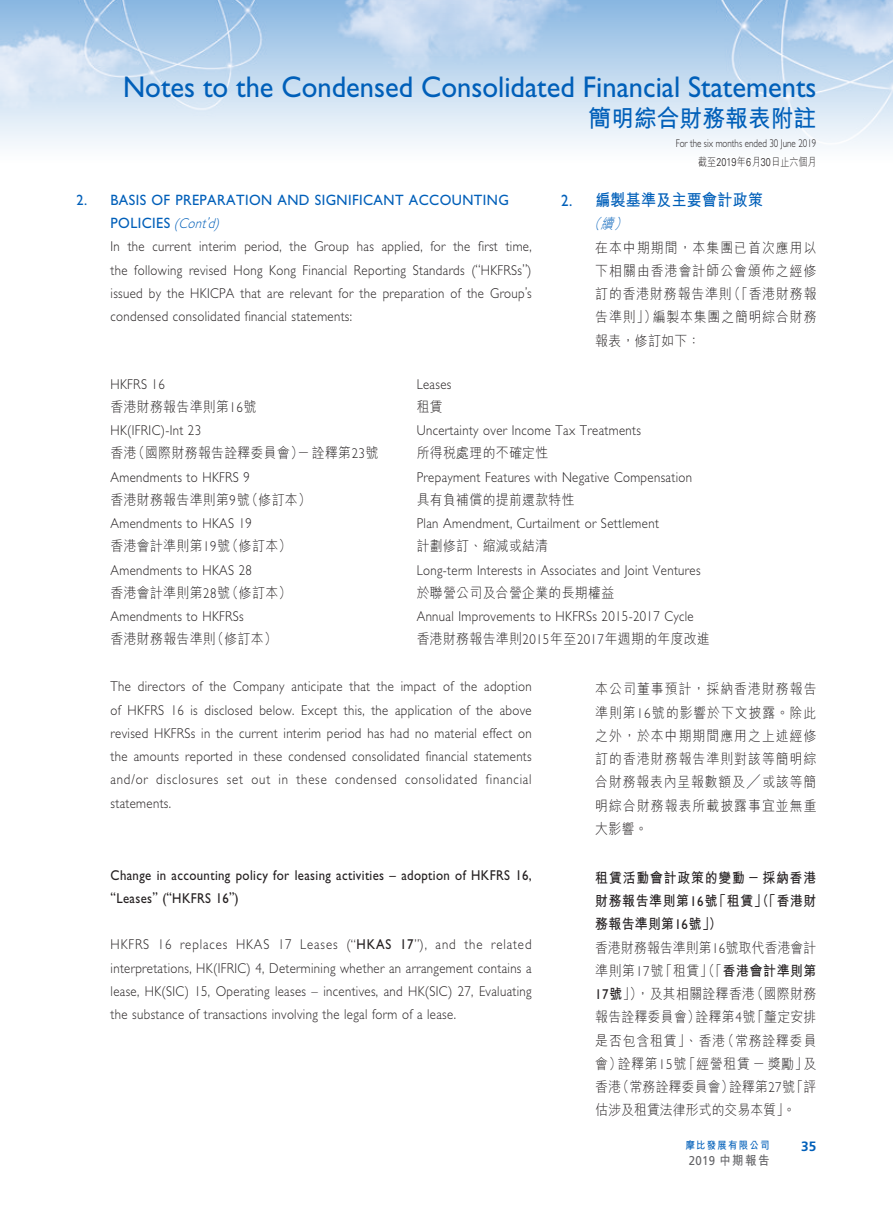
<style>
.page{position:relative;width:893px;height:1212px;background:#fff}
.page>*{position:absolute;margin:0;border:0;box-sizing:border-box;transform-origin:0 0}
.t1{font:30px "Gill Sans Std";color:#005fb9;scale:.95 1}
.t2{font:700 24px "M Hei HK";color:#005fb9;scale:.95 1}
.t3{font:700 16.5px "M Hei HK";letter-spacing:.03em;color:#005fb9;scale:.9 1}
.t4{font:15px/23.2px "Gill Sans Std";letter-spacing:.03em;color:#005fb9;scale:.95 1}
.t5{font:300 14.25px/23.2px "Gill Sans Std";letter-spacing:.03em;color:#231f20;text-align:justify;scale:.9 1}
.t6{font:300 14.25px/23.2px "M Hei HK";letter-spacing:.03em;color:#231f20;text-align:justify;scale:.9 1}
.t7{font:14.25px/23.2px "Gill Sans Std";letter-spacing:.03em;color:#231f20;scale:.9 1}
.t8{font:italic 300 14.25px "M Hei HK";color:#005fb9;scale:.9 1}
.t9{font:700 13.5px "Frutiger LT Std";color:#005fb9}
.t10{font:12.75px "Frutiger LT Std";color:#636366;scale:.9 1}
.t11{font:300 11.25px "Gill Sans Std";color:#231f20;scale:.8 1}
.t12{font:300 11.25px "M Hei HK";color:#231f20;scale:.8 1}
.t13{font:700 10.5px "M Hei HK";letter-spacing:.13em;color:#005fb9;scale:.9 1}
.s1{font-family:"Univers LT Std"}
.s2{font-weight:300;font-style:italic;font-size:14.25px}
.s3{font-family:"Gill Sans Std";font-weight:400}
.s4{font-family:"Gill Sans Std"}
.s5{font-weight:700}
.s6{font-weight:400}
.s7{font-family:"M Hei HK";font-weight:700}
</style>
<div class="page">
<img style="left:0;top:0;width:893px;height:147px">
<h1 class="t1" style="left:123px;top:70px;width:731px">Notes to the Condensed Consolidated Financial Statements</h1>
<h2 class="t2" style="left:588px;top:101px;width:241px">簡明綜合財務報表附註</h2>
<p class="t11" style="left:676px;top:137px;width:177px">For the six months ended 30 June 2019</p>
<p class="t12" style="left:698px;top:156px;width:149px">截至<span class="s1">2019</span>年<span class="s1">6</span>月<span class="s1">30</span>日止六個月</p>
<p class="t4" style="left:111px;top:188px;width:421px;text-indent:-34px">2. BASIS OF PREPARATION AND SIGNIFICANT ACCOUNTING<br>PO L I C I ES <span class="s2">(Cont’d)</span></p>
<p class="t5" style="left:111px;top:235px;width:469px">In the current interim period, the Group has applied, for the first time, the following revised Hong Kong Financial Reporting Standards (“HKFRSs”) issued by the HKICPA that are relevant for the preparation of the Group’s condensed consolidated financial statements:</p>
<p class="t3" style="left:561px;top:188px;width:225px"><span class="s3">2.</span> 編製基準及主要會計政策</p>
<p class="t8" style="left:587px;top:217px;width:49px">（續）</p>
<p class="t6" style="left:595px;top:236px;width:247px">在本中期期間，本集團已首次應用以下相關由香港會計師公會頒佈之經修訂的香港財務報告準則（「香港財務報告準則」）編製本集團之簡明綜合財務報表，修訂如下：</p>
<p class="t5" style="left:111px;top:372px;width:62px">HKFRS 16</p>
<p class="t5" style="left:417px;top:372px;width:40px">Leases</p>
<p class="t6" style="left:111px;top:395px;width:164px">香港財務報告準則第<span class="s4">16</span>號</p>
<p class="t6" style="left:417px;top:395px;width:30px">租賃</p>
<p class="t5" style="left:111px;top:419px;width:102px">HK(IFRIC)-Int 23</p>
<p class="t5" style="left:417px;top:419px;width:251px">Uncertainty over Income Tax Treatments</p>
<p class="t6" style="left:111px;top:441px;width:300px">香港（國際財務報告詮釋委員會）－詮釋第<span class="s4">23</span>號</p>
<p class="t6" style="left:417px;top:441px;width:148px">所得稅處理的不確定性</p>
<p class="t5" style="left:111px;top:465px;width:156px">Amendments to HKFRS 9</p>
<p class="t5" style="left:417px;top:465px;width:307px">Prepayment Features with Negative Compensation</p>
<p class="t6" style="left:111px;top:488px;width:224px">香港財務報告準則第<span class="s4">9</span>號（修訂本）</p>
<p class="t6" style="left:417px;top:488px;width:177px">具有負補償的提前還款特性</p>
<p class="t5" style="left:111px;top:512px;width:159px">Amendments to HKAS 19</p>
<p class="t5" style="left:417px;top:512px;width:271px">Plan Amendment, Curtailment or Settlement</p>
<p class="t6" style="left:111px;top:534px;width:202px">香港會計準則第<span class="s4">19</span>號（修訂本）</p>
<p class="t6" style="left:417px;top:534px;width:148px">計劃修訂、縮減或結清</p>
<p class="t5" style="left:111px;top:558px;width:159px">Amendments to HKAS 28</p>
<p class="t5" style="left:417px;top:558px;width:317px">Long-term Interests in Associates and Joint Ventures</p>
<p class="t6" style="left:111px;top:581px;width:202px">香港會計準則第<span class="s4">28</span>號（修訂本）</p>
<p class="t6" style="left:417px;top:581px;width:221px">於聯營公司及合營企業的長期權益</p>
<p class="t5" style="left:111px;top:605px;width:149px">Amendments to HKFRSs</p>
<p class="t5" style="left:417px;top:605px;width:309px">Annual Improvements to HKFRSs 2015-2017 Cycle</p>
<p class="t6" style="left:111px;top:627px;width:186px">香港財務報告準則（修訂本）</p>
<p class="t6" style="left:417px;top:627px;width:327px">香港財務報告準則<span class="s4">2015</span>年至<span class="s4">2017</span>年週期的年度改進</p>
<p class="t5" style="left:111px;top:675px;width:469px">The directors of the Company anticipate that the impact of the adoption of HKFRS 16 is disclosed below. Except this, the application of the above revised HKFRSs in the current interim period has had no material effect on the amounts reported in these condensed consolidated financial statements and/or disclosures set out in these condensed consolidated financial statements.</p>
<p class="t6" style="left:595px;top:677px;width:247px">本公司董事預計，採納香港財務報告準則第<span class="s4">16</span>號的影響於下文披露。除此之外，於本中期期間應用之上述經修訂的香港財務報告準則對該等簡明綜合財務報表內呈報數額及╱或該等簡明綜合財務報表所載披露事宜並無重大影響。</p>
<p class="t6" style="left:595px;top:866px;width:247px;text-align:left"><span class="s5">租賃活動會計政策的變動－採納香港財務報告準則第</span><span class="s3">16</span><span class="s5">號「租賃」（「香港財務報告準則第</span><span class="s3">16</span><span class="s5">號」）<br></span>香港財務報告準則第<span class="s4">16</span>號取代香港會計準則第<span class="s4">17</span>號「租賃」（「<span class="s5">香港會計準則第<br></span><span class="s3">17</span><span class="s5">號</span>」），及其相關詮釋香港（國際財務報告詮釋委員會）詮釋第<span class="s4">4</span>號「釐定安排是否包含租賃」、香港（常務詮釋委員會）詮釋第<span class="s4">15</span>號「經營租賃－獎勵」及香港（常務詮釋委員會）詮釋第<span class="s4">27</span>號「評估涉及租賃法律形式的交易本質」。</p>
<p class="t7" style="left:111px;top:863px;width:469px">Change in accounting policy for leasing activities – adoption of HKFRS 16, “Leases” (“HKFRS 16”)</p>
<p class="t5" style="left:111px;top:933px;width:469px">HKFRS 16 replaces HKAS 17 Leases (“<span class="s6">HKAS 17</span>”), and the related interpretations, HK(IFRIC) 4, Determining whether an arrangement contains a lease, HK(SIC) 15, Operating leases – incentives, and HK(SIC) 27, Evaluating the substance of transactions involving the legal form of a lease.</p>
<p class="t13" style="left:686px;top:1138px;width:95px">摩比發展有限公司</p>
<p class="t9" style="left:801px;top:1138px;width:17px">35</p>
<p class="t10" style="left:689px;top:1153px;width:91px">2019 <span class="s7">中期報告</span></p>
</div>
